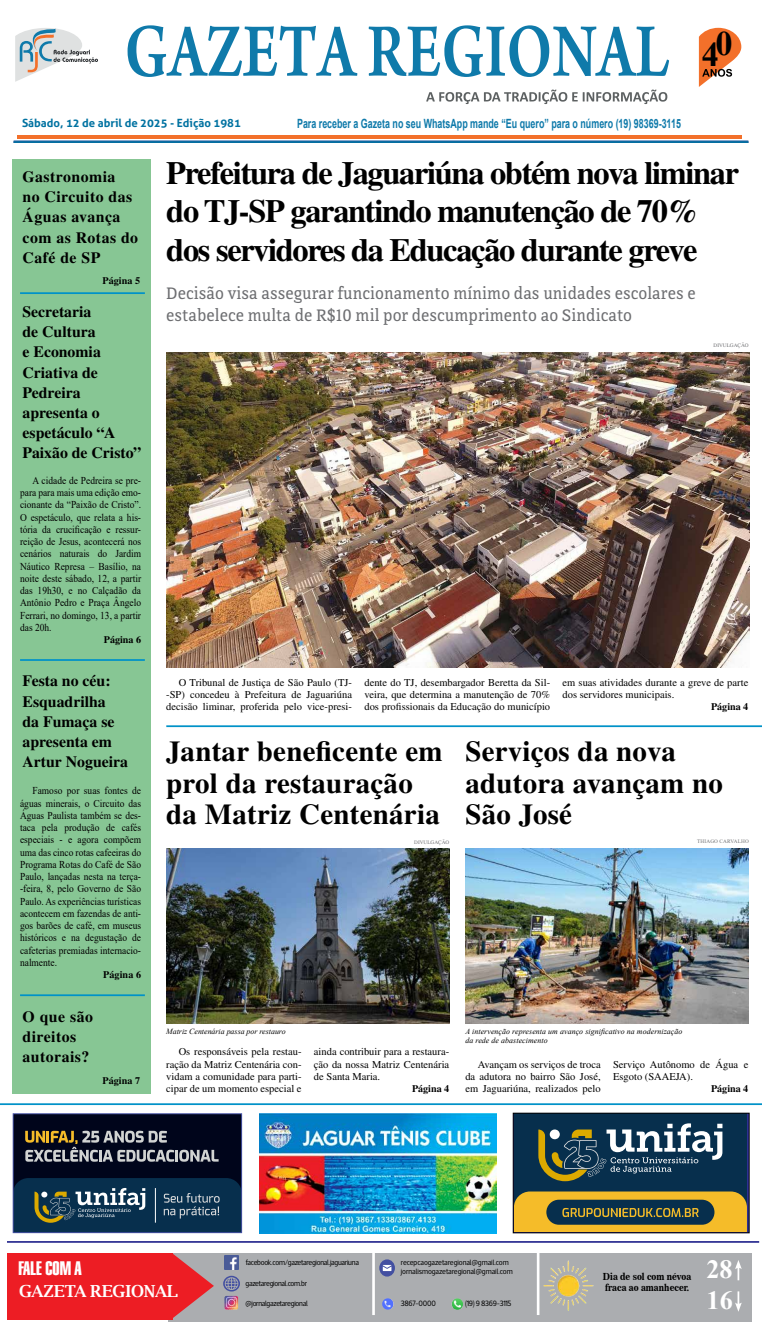
<style>
.page{position:relative;width:762px;height:1332px;background:#fff}
.page>*{position:absolute;margin:0;border:0;box-sizing:border-box;transform-origin:0 0}
.t1{font:700 34.39px "Times New Roman";color:#000}
.t2{font:700 32.38px/38.5px "Times";letter-spacing:-.04em;color:#000}
.t3{font:700 28.88px/31.5px "Times";letter-spacing:.01em;color:#000}
.t4{font:700 26.25px/30.9px "Times New Roman";color:#fff}
.t5{font:19.25px "Helvetica LT Std Extra Comp";color:#fff}
.t6{font:17.5px/21.9px "Directa Serif";color:#6d6e71}
.t7{font:700 16.62px "Luxi Serif";letter-spacing:-.02em;color:#fff}
.t8{font:700 15.75px/20.1px "Times";color:#000}
.t9{font:700 15.75px/20.1px "Times";letter-spacing:.03em;color:#000}
.t10{font:700 12.69px "Arial";color:#0f7aaa;scale:.7 1}
.t11{font:700 11.81px "Arial";color:#0f7aaa}
.t12{font:700 11.38px "Aller";color:#0072a1}
.t13{font:10.5px/12.2px "Times New Roman";color:#000;text-align:justify;scale:.9 1}
.t14{font:10.5px/12.2px "Times";color:#000;text-align:justify}
.t15{font:700 10.06px "Times";color:#000}
.t16{font:9.62px/11.4px "News 706 BT Bold C";color:#000;scale:.9 1}
.t17{font:italic 7.88px/8.8px "Times New Roman";letter-spacing:.01em;color:#000}
.t18{font:7.88px "Acto";letter-spacing:-.035em;color:#000;scale:.9 1}
.t19{font:7.88px/8.8px "Acto";letter-spacing:-.01em;color:#000;scale:.9 1}
.t20{font:5.25px "Times";color:#6d6e71}
.t21{font:5.25px "Times New Roman";letter-spacing:.035em;color:#6d6e71}
.s1{font-family:"Arial Narrow"}
</style>
<div class="page">
<hr style="left:14px;top:141px;width:734px;height:1px;background:#0072a1">
<hr style="left:14px;top:142px;width:734px;height:1px;background:#0072a1">
<div style="left:169px;top:1253px;width:582px;height:69px;background:#abadb0"></div>
<div style="left:7px;top:1253px;width:165px;height:67px;background:#ed1d24"></div>
<svg style="left:172px;top:1253px;width:42px;height:65px"></svg>
<img style="left:224px;top:1255px;width:15px;height:15px">
<svg style="left:223px;top:1276px;width:17px;height:15px"></svg>
<div style="left:379px;top:1259px;width:16px;height:18px;background:#434fa1;border-radius:50%"></div>
<svg style="left:382px;top:1265px;width:9px;height:6px"></svg>
<svg style="left:382px;top:1298px;width:11px;height:12px"></svg>
<svg style="left:451px;top:1299px;width:12px;height:11px"></svg>
<svg style="left:735px;top:1260px;width:6px;height:20px"></svg>
<svg style="left:735px;top:1291px;width:6px;height:21px"></svg>
<hr style="left:372px;top:1250px;width:3px;height:65px;background:#fff">
<hr style="left:536px;top:1250px;width:3px;height:65px;background:#fff">
<img style="left:224px;top:1296px;width:14px;height:14px">
<svg style="left:15px;top:28px;width:83px;height:54px"></svg>
<hr style="left:17px;top:135px;width:725px;height:4px;background:#f3702a">
<svg style="left:127px;top:25px;width:542px;height:52px"></svg>
<svg style="left:426px;top:90px;width:241px;height:14px"></svg>
<svg style="left:698px;top:28px;width:43px;height:59px"></svg>
<hr style="left:7px;top:1241px;width:752px;height:2px;background:#2e3092">
<img style="left:550px;top:1260px;width:36px;height:16px">
<div style="left:13px;top:1114px;width:228px;height:119px;background:#00051b"></div>
<svg style="left:15px;top:1178px;width:225px;height:53px;background:#1f4258"></svg>
<hr style="left:155px;top:1188px;width:1px;height:35px;background:#fff">
<svg style="left:25px;top:1131px;width:193px;height:31px"></svg>
<div style="left:13px;top:1113px;width:229px;height:120px;border:1px solid #434fa1"></div>
<div style="left:514px;top:1113px;width:232px;height:119px;background:#072f4d"></div>
<svg style="left:538px;top:1123px;width:184px;height:58px"></svg>
<svg style="left:515px;top:1191px;width:231px;height:40px"></svg>
<div style="left:513px;top:1113px;width:236px;height:120px;border:1px solid #000"></div>
<hr style="left:0;top:1103px;width:761px;height:2px;background:#0092c8">
<img style="left:260px;top:1114px;width:236px;height:119px">
<div style="left:12px;top:159px;width:139px;height:934px;background:#87c694"></div>
<hr style="left:166px;top:725px;width:595px;height:2px;background:#0092c8">
<hr style="left:20px;top:292px;width:125px;height:2px;background:#0092c8">
<hr style="left:20px;top:659px;width:125px;height:2px;background:#0092c8">
<hr style="left:20px;top:994px;width:125px;height:2px;background:#0092c8">
<img style="left:166px;top:849px;width:283px;height:175px">
<img style="left:465px;top:849px;width:283px;height:175px">
<img style="left:167px;top:353px;width:582px;height:315px">
<p class="t11" style="left:21px;top:115px;width:238px">Sábado, 18 de maio de 2024 - Edição 1934</p>
<p class="t10" style="left:297px;top:114px;width:550px">Para receber a Gazeta no seu WhatsApp mande “Eu quero” para o número (19) 98369-3115</p>
<p class="t12" style="left:22px;top:116px;width:220px">Sábado, 12 de abril de 2025 - Edição 1981</p>
<h1 class="t1" style="left:701px;top:24px;width:32px">04</h1>
<h3 class="t9" style="left:23px;top:167px;width:117px">Gastronomia<br>no Circuito das<br>Águas avança com as Rotas do<br>Café de SP</h3>
<p class="t15" style="left:102px;top:274px;width:39px">Página 5</p>
<h3 class="t8" style="left:23px;top:301px;width:120px">Secretaria<br>de Cultura<br>e Economia<br>Criativa de<br>Pedreira apresenta o espetáculo “A<br>Paixão de Cristo”</h3>
<p class="t13" style="left:20px;top:474px;width:136px;text-indent:12px">A cidade de Pedreira se pre&shy;para para mais uma edição emo&shy;cionante da “Paixão de Cristo”.<br>O espetáculo, que relata a his&shy;tória da crucificação e ressur&shy;reição de Jesus, acontecerá nos cenários naturais do Jardim Náutico Represa – Basílio, na noite deste sábado, 12, a partir das 19h30, e no Calçadão da Antônio Pedro e Praça Ângelo Ferrari, no domingo, 13, a partir das 20h.</p>
<p class="t15" style="left:104px;top:634px;width:39px">Página 6</p>
<h3 class="t8" style="left:23px;top:671px;width:107px">Festa no céu:<br>Esquadrilha<br>da Fumaça se apresenta em<br>Artur Nogueira</h3>
<p class="t13" style="left:20px;top:784px;width:136px;text-indent:12px">Famoso por suas fontes de águas minerais, o Circuito das Águas Paulista também se des&shy;taca pela produção de cafés especiais - e agora compõem uma das cinco rotas cafeeiras do Programa Rotas do Café de São Paulo, lançadas nesta na terça--feira, 8, pelo Governo de São Paulo. As experiências turísticas acontecem em fazendas de anti&shy;gos barões de café, em museus históricos e na degustação de cafeterias premiadas internacio&shy;nalmente.</p>
<p class="t15" style="left:103px;top:969px;width:39px">Página 6</p>
<h3 class="t9" style="left:23px;top:1006px;width:72px">O que são direitos autorais?</h3>
<p class="t15" style="left:102px;top:1075px;width:39px">Página 7</p>
<h2 class="t2" style="left:166px;top:153px;width:574px">Prefeitura de Jaguariúna obtém nova liminar do TJ-SP garantindo manutenção de 70% dos servidores da Educação durante greve</h2>
<h3 class="t6" style="left:166px;top:282px;width:531px">Decisão visa assegurar funcionamento mínimo das unidades escolares e estabelece multa de R$10 mil por descumprimento ao Sindicato</h3>
<p class="t20" style="left:713px;top:342px;width:36px">DIVULGAÇÃO</p>
<p class="t14" style="left:166px;top:676px;width:187px;text-indent:12px">O Tribunal de Justiça de São Paulo (TJ--SP) concedeu à Prefeitura de Jaguariúna decisão liminar, proferida pelo vice-presi-</p>
<p class="t14" style="left:364px;top:676px;width:187px">dente do TJ, desembargador Beretta da Sil&shy;veira, que determina a manutenção de 70% dos profissionais da Educação do município</p>
<p class="t14" style="left:562px;top:676px;width:187px">em suas atividades durante a greve de parte dos servidores municipais.</p>
<p class="t15" style="left:711px;top:701px;width:39px">Página 4</p>
<h3 class="t3" style="left:166px;top:735px;width:278px">Jantar beneficente em prol da restauração da Matriz Centenária</h3>
<h3 class="t3" style="left:465px;top:735px;width:259px">Serviços da nova adutora avançam no<br>São José</h3>
<p class="t20" style="left:414px;top:839px;width:36px">DIVULGAÇÃO</p>
<p class="t21" style="left:697px;top:838px;width:53px">THIAGO CARVALHO</p>
<p class="t17" style="left:166px;top:1027px;width:121px">Matriz Centenária passa por restauro</p>
<p class="t17" style="left:465px;top:1027px;width:218px">A intervenção representa um avanço significativo na modernização da rede de abastecimento</p>
<p class="t14" style="left:166px;top:1046px;width:137px;text-indent:12px">Os responsáveis pela restau&shy;ração da Matriz Centenária con&shy;vidam a comunidade para parti&shy;cipar de um momento especial e</p>
<p class="t14" style="left:314px;top:1046px;width:137px">ainda contribuir para a restaura&shy;ção da nossa Matriz Centenária de Santa Maria.</p>
<p class="t15" style="left:412px;top:1083px;width:39px">Página 4</p>
<p class="t14" style="left:465px;top:1058px;width:137px;text-indent:12px">Avançam os serviços de troca da adutora no bairro São José, em Jaguariúna, realizados pelo</p>
<p class="t14" style="left:613px;top:1058px;width:137px">Serviço Autônomo de Água e<br>Esgoto (SAAEJA).</p>
<p class="t15" style="left:711px;top:1083px;width:39px">Página 4</p>
<h3 class="t5" style="left:18px;top:1257px;width:65px">FALE COM A</h3>
<h3 class="t7" style="left:19px;top:1280px;width:160px">GAZETA REGIONAL</h3>
<p class="t18" style="left:246px;top:1258px;width:127px">facebook.com/gazetaregional.jaguariuna</p>
<p class="t19" style="left:401px;top:1258px;width:126px">recepcaogazetaregional@gmail.com jornalismogazetaregional@gmail.com</p>
<p class="t18" style="left:245px;top:1298px;width:71px">@jornalgazetaregional</p>
<p class="t18" style="left:245px;top:1278px;width:70px">gazetaregional.com.br</p>
<p class="t18" style="left:401px;top:1299px;width:40px">3867-0000</p>
<p class="t18" style="left:465px;top:1299px;width:53px"><span class="s1">(</span>19<span class="s1">)</span> 9 8369-3115</p>
<p class="t16" style="left:603px;top:1271px;width:100px">Dia de sol com névoa fraca ao amanhecer.</p>
<h3 class="t4" style="left:706px;top:1253px;width:28px">28<br>16</h3>
</div>
